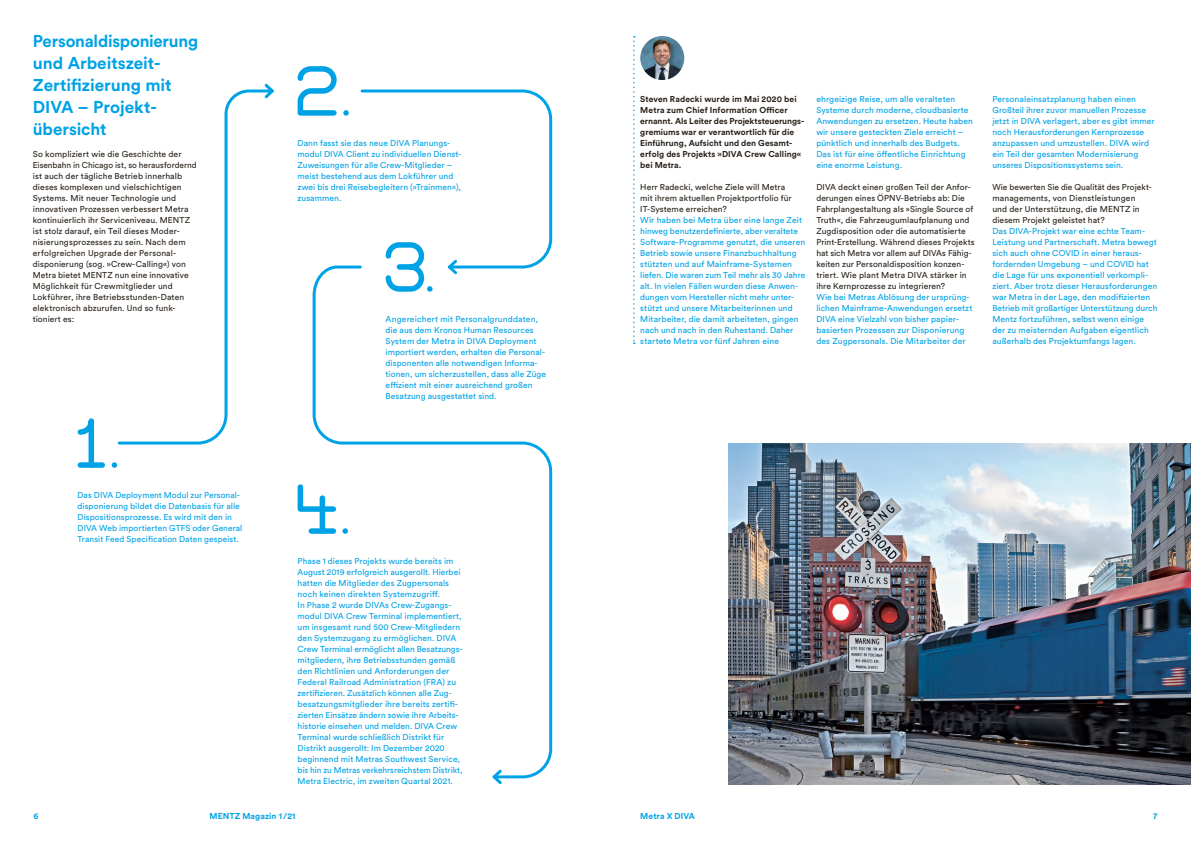
<style>
.page{position:relative;width:1191px;height:842px;background:#fff}
.page>*{position:absolute;margin:0;border:0;box-sizing:border-box;transform-origin:0 0}
.t1{font:700 17px/22px "Circular Std";letter-spacing:-.005em;color:#00a2e6}
.t2{font:8.5px/11px "Circular Std";letter-spacing:.005em;color:#00a2e6}
.t3{font:8.5px/11px "Circular Std";letter-spacing:.01em;color:#29211a}
.t4{font:700 8.5px/11px "Circular Std";letter-spacing:.005em;color:#29211a}
.t5{font:700 8.5px "Circular Std";letter-spacing:.01em;color:#00a2e6}
</style>
<div class="page">
<img style="left:640px;top:36px;width:44px;height:44px;border-radius:22px">
<img style="left:728px;top:443px;width:463px;height:341px">
<svg style="left:117px;top:89px;width:145px;height:356px"></svg>
<svg style="left:262px;top:83px;width:12px;height:16px"></svg>
<svg style="left:312px;top:265px;width:241px;height:514px"></svg>
<svg style="left:490px;top:767px;width:14px;height:17px"></svg>
<svg style="left:633px;top:36px;width:2px;height:308px"></svg>
<svg style="left:77px;top:418px;width:18px;height:50px"></svg>
<div style="left:80px;top:462px;width:22px;height:6px;background:#00a2e6"></div>
<svg style="left:112px;top:462px;width:5px;height:6px"></svg>
<svg style="left:359px;top:89px;width:194px;height:205px"></svg>
<svg style="left:342px;top:528px;width:6px;height:6px"></svg>
<div style="left:311px;top:528px;width:22px;height:6px;background:#00a2e6"></div>
<svg style="left:297px;top:482px;width:42px;height:33px"></svg>
<div style="left:319px;top:498px;width:6px;height:33px;background:#00a2e6"></div>
<svg style="left:297px;top:66px;width:52px;height:50px"></svg>
<h1 class="t1" style="left:33px;top:30px;width:167px">Personaldisponierung und Arbeitszeit-<br>Zertifizierung mit<br>DIVA – Projekt&shy;übersicht</h1>
<p class="t3" style="left:33px;top:148px;width:165px">So kompliziert wie die Geschichte der Eisenbahn in Chicago ist, so herausfordernd ist auch der tägliche Betrieb innerhalb dieses komplexen und vielschichtigen Systems. Mit neuer Technologie und innovativen Prozessen verbessert Metra kontinuierlich ihr Serviceniveau. MENTZ ist stolz darauf, ein Teil dieses Moder&shy;nisierungsprozesses zu sein. Nach dem erfolgreichen Upgrade der Personal&shy;disponierung (sog. »Crew-Calling«) von Metra bietet MENTZ nun eine innovative Möglichkeit für Crewmitglieder und Lokführer, ihre Betriebsstunden-Daten elektronisch abzurufen. Und so funk&shy;tioniert es:</p>
<p class="t2" style="left:297px;top:137px;width:165px">Dann fasst sie das neue DIVA Planungs&shy;modul DIVA Client zu individuellen Dienst-Zuweisungen für alle Crew-Mitglieder – meist bestehend aus dem Lokführer und zwei bis drei Reisebegleitern (»Trainmen«), zusammen.</p>
<p class="t2" style="left:385px;top:313px;width:162px">Angereichert mit Personalgrunddaten, die aus dem Kronos Human Resources System der Metra in DIVA Deployment importiert werden, erhalten die Personal&shy;disponenten alle notwendigen Informa&shy;tionen, um sicherzustellen, dass alle Züge effizient mit einer ausreichend großen Besatzung ausgestattet sind.</p>
<p class="t4" style="left:640px;top:93px;width:165px">Steven Radecki wurde im Mai 2020 bei Metra zum Chief Information Officer ernannt. Als Leiter des Projektsteuerungs&shy;gremiums war er verantwortlich für die Einführung, Aufsicht und den Gesamt&shy;erfolg des Projekts »DIVA Crew Calling« bei Metra.</p>
<p class="t3" style="left:640px;top:181px;width:153px">Herr Radecki, welche Ziele will Metra mit ihrem aktuellen Projektportfolio für<br>IT-Systeme erreichen?</p>
<p class="t2" style="left:640px;top:214px;width:166px">Wir haben bei Metra über eine lange Zeit hinweg benutzerdefinierte, aber veraltete Software-Programme genutzt, die unseren Betrieb sowie unsere Finanzbuchhaltung stützten und auf Mainframe-Systemen liefen. Die waren zum Teil mehr als 30 Jahre alt. In vielen Fällen wurden diese Anwen&shy;dungen vom Hersteller nicht mehr unter&shy;stützt und unsere Mitarbeiterinnen und Mitarbeiter, die damit arbeiteten, gingen nach und nach in den Ruhestand. Daher startete Metra vor fünf Jahren eine</p>
<p class="t2" style="left:816px;top:93px;width:158px">ehrgeizige Reise, um alle veralteten Systeme durch moderne, cloudbasierte Anwendungen zu ersetzen. Heute haben wir unsere gesteckten Ziele erreicht – pünktlich und innerhalb des Budgets.<br>Das ist für eine öffentliche Einrichtung eine enorme Leistung.</p>
<p class="t3" style="left:816px;top:181px;width:160px">DIVA deckt einen großen Teil der Anfor&shy;derungen eines ÖPNV-Betriebs ab: Die Fahrplangestaltung als »Single Source of Truth«, die Fahrzeugumlaufplanung und Zugdisposition oder die automatisierte Print-Erstellung. Während dieses Projekts hat sich Metra vor allem auf DIVAs Fähig&shy;keiten zur Personaldisposition konzen&shy;triert. Wie plant Metra DIVA stärker in ihre Kernprozesse zu integrieren?</p>
<p class="t2" style="left:816px;top:291px;width:157px">Wie bei Metras Ablösung der ursprüng&shy;lichen Mainframe-Anwendungen ersetzt DIVA eine Vielzahl von bisher papier&shy;basierten Prozessen zur Disponierung des Zugpersonals. Die Mitarbeiter der</p>
<p class="t2" style="left:992px;top:93px;width:164px">Personaleinsatzplanung haben einen Großteil ihrer zuvor manuellen Prozesse jetzt in DIVA verlagert, aber es gibt immer noch Herausforderungen Kernprozesse anzupassen und umzustellen. DIVA wird ein Teil der gesamten Modernisierung unseres Dispositionssystems sein.</p>
<p class="t3" style="left:992px;top:181px;width:160px">Wie bewerten Sie die Qualität des Projekt&shy;managements, von Dienstleistungen und der Unterstützung, die MENTZ in diesem Projekt geleistet hat?</p>
<p class="t2" style="left:992px;top:225px;width:166px">Das DIVA-Projekt war eine echte Team-Leistung und Partnerschaft. Metra bewegt sich auch ohne COVID in einer heraus&shy;fordernden Umgebung – und COVID hat die Lage für uns exponentiell verkompli&shy;ziert. Aber trotz dieser Herausforderungen war Metra in der Lage, den modifizierten Betrieb mit großartiger Unterstützung durch Mentz fortzuführen, selbst wenn einige der zu meisternden Aufgaben eigentlich außerhalb des Projektumfangs lagen.</p>
<p class="t2" style="left:77px;top:489px;width:166px">Das DIVA Deployment Modul zur Personal&shy;disponierung bildet die Datenbasis für alle Dispositionsprozesse. Es wird mit den in DIVA Web importierten GTFS oder General Transit Feed Specification Daten gespeist.</p>
<p class="t2" style="left:297px;top:555px;width:167px">Phase 1 dieses Projekts wurde bereits im August 2019 erfolgreich ausgerollt. Hierbei hatten die Mitglieder des Zugpersonals noch keinen direkten Systemzugriff.<br>In Phase 2 wurde DIVAs Crew-Zugangs&shy;modul DIVA Crew Terminal implementiert, um insgesamt rund 500 Crew-Mitgliedern den Systemzugang zu ermöglichen. DIVA Crew Terminal ermöglicht allen Besatzungs&shy;mitgliedern, ihre Betriebsstunden gemäß den Richtlinien und Anforderungen der Federal Railroad Administration (FRA) zu zertifizieren. Zusätzlich können alle Zug&shy;besatzungsmitglieder ihre bereits zertifi&shy;zierten Einsätze ändern sowie ihre Arbeits&shy;historie einsehen und melden. DIVA Crew Terminal wurde schließlich Distrikt für Distrikt ausgerollt: Im Dezember 2020 beginnend mit Metras Southwest Service, bis hin zu Metras verkehrsreichstem Distrikt, Metra Electric, im zweiten Quartal 2021.</p>
<p class="t5" style="left:34px;top:810px;width:6px">6</p>
<p class="t5" style="left:209px;top:810px;width:88px">MENTZ Magazin 1 /21</p>
<p class="t5" style="left:640px;top:810px;width:56px">Metra X DIVA</p>
<p class="t5" style="left:1153px;top:810px;width:6px">7</p>
</div>
